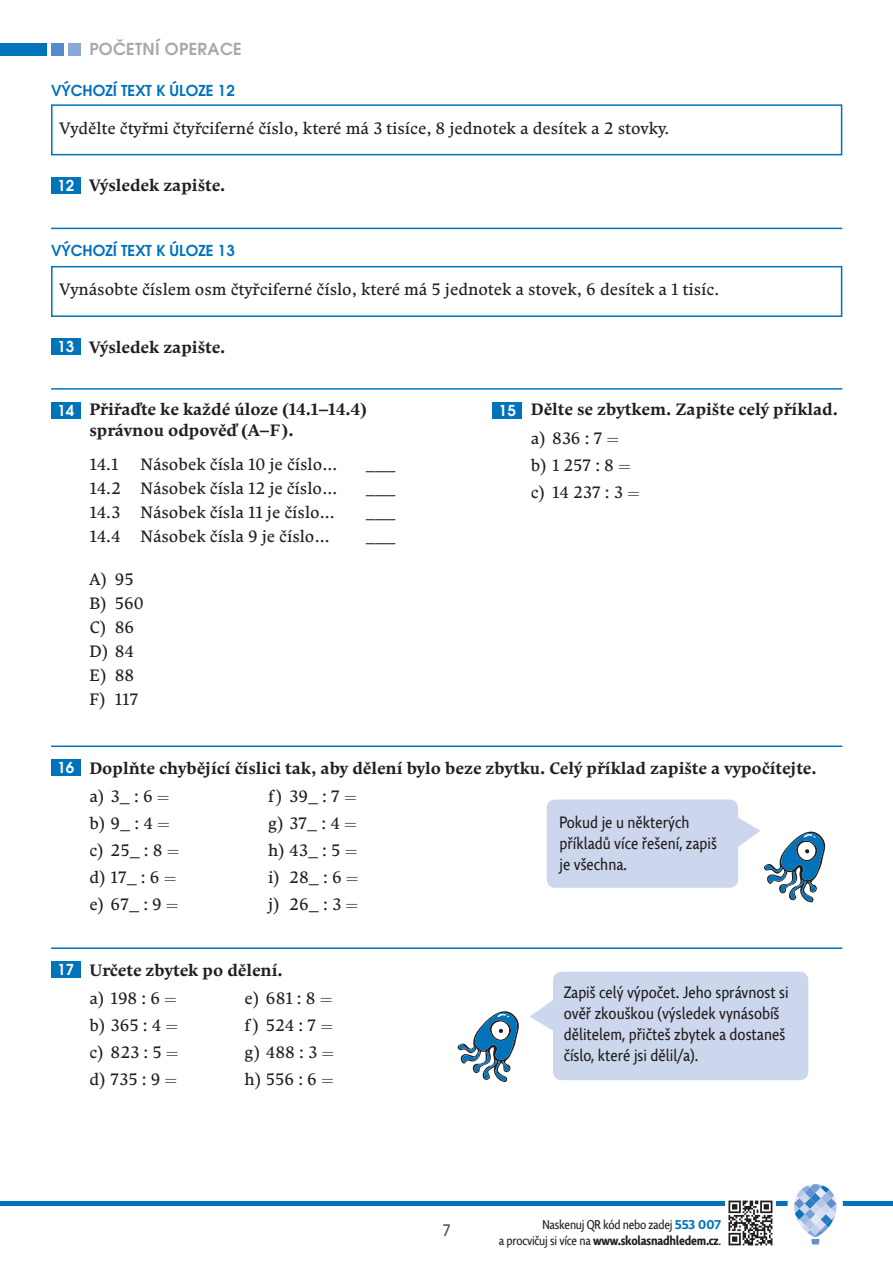
<style>
.page{position:relative;width:893px;height:1263px;background:#fff}
.page>*{position:absolute;margin:0;border:0;box-sizing:border-box;transform-origin:0 0}
.t1{font:16.5px/27px "Comenia Serif";color:#231f20}
.t2{font:700 16.5px/28.8px "Comenia Serif";color:#231f20}
.t3{font:16.5px/21px "Comenia Sans Cond";color:#231f20}
.t4{font:600 16.5px "Avant Garde";letter-spacing:.02em;color:#a7a9ac}
.t5{font:500 16.5px "Avant Garde IT Cby BT";color:#58595b}
.t6{font:600 15px "Avant Garde";color:#0073bb}
.t7{font:12.75px/15.8px "Comenia Sans Cond";letter-spacing:-.02em;color:#231f20;text-align:right}
.s1{font-family:"Avant Garde";font-weight:600;font-size:15px;color:#fff}
.s2{font-weight:400}
.s3{font-family:"Comenia Sans";font-weight:700;color:#0073bb}
.s4{font-weight:700}
</style>
<div class="page">
<div style="left:0;top:43px;width:47px;height:12px;background:#0073bb"></div>
<div style="left:51px;top:43px;width:13px;height:12px;background:#568bc9"></div>
<div style="left:68px;top:43px;width:13px;height:12px;background:#8aa9d9"></div>
<div style="left:51px;top:104px;width:791px;height:51px;border:2px solid #0073bb"></div>
<div style="left:51px;top:177px;width:30px;height:16px;background:#0073bb"></div>
<div style="left:51px;top:266px;width:791px;height:51px;border:2px solid #0073bb"></div>
<div style="left:51px;top:339px;width:30px;height:16px;background:#0073bb"></div>
<div style="left:51px;top:402px;width:30px;height:17px;background:#0073bb"></div>
<div style="left:492px;top:402px;width:30px;height:17px;background:#0073bb"></div>
<div style="left:51px;top:759px;width:30px;height:17px;background:#0073bb"></div>
<div style="left:546px;top:800px;width:192px;height:88px;background:#ccd7ee;border-radius:9px"></div>
<div style="left:51px;top:961px;width:30px;height:16px;background:#0073bb"></div>
<svg style="left:457px;top:1011px;width:62px;height:71px"></svg>
<div style="left:553px;top:972px;width:255px;height:108px;background:#ccd7ee;border-radius:9px"></div>
<svg style="left:530px;top:1000px;width:23px;height:31px"></svg>
<svg style="left:735px;top:817px;width:91px;height:86px"></svg>
<hr style="left:51px;top:228px;width:791px;height:1px;background:#0073bb">
<hr style="left:51px;top:388px;width:791px;height:2px;background:#0073bb">
<hr style="left:51px;top:746px;width:791px;height:1px;background:#0073bb">
<hr style="left:51px;top:948px;width:791px;height:1px;background:#0073bb">
<div style="left:0;top:1201px;width:892px;height:5px;background:#0073bb"></div>
<div style="left:787px;top:1179px;width:55px;height:52px;background:#fff;border-radius:50%"></div>
<svg style="left:794px;top:1184px;width:42px;height:61px"></svg>
<img style="left:725px;top:1200px;width:50px;height:46px">
<p class="t4" style="left:89px;top:43px;width:154px">PO-ETNÍ OPERACE</p>
<p class="t6" style="left:51px;top:85px;width:185px">VÝCHOZÍ TEXT K ÚLOZE 12</p>
<p class="t1" style="left:60px;top:116px;width:611px">Vydělte čtyřmi čtyřciferné číslo, které má 3 tisíce, 8 jednotek a desítek a 2 stovky.</p>
<p class="t2" style="left:58px;top:173px;width:169px"><span class="s1">12</span> Výsledek zapište.</p>
<p class="t6" style="left:51px;top:244px;width:185px">VÝCHOZÍ TEXT K ÚLOZE 13</p>
<p class="t1" style="left:60px;top:277px;width:661px">Vynásobte číslem osm čtyřciferné číslo, které má 5 jednotek a stovek, 6 desítek a 1 tisíc.</p>
<p class="t2" style="left:58px;top:334px;width:169px"><span class="s1">13</span> Výsledek zapište.</p>
<p class="t2" style="left:89px;top:401px;width:279px;line-height:21px;text-indent:-32px"><span class="s1">14</span> Přiřaďte ke každé úloze (14.1–14.4) správnou odpověď (A–F ).</p>
<p class="t1" style="left:89px;top:451px;width:31px">14.1</p>
<p class="t1" style="left:140px;top:451px;width:199px">Násobek čísla 10 je číslo…</p>
<p class="t1" style="left:366px;top:451px;width:31px">___</p>
<p class="t1" style="left:89px;top:475px;width:250px">14.2 Násobek čísla 12 je číslo…</p>
<p class="t1" style="left:366px;top:475px;width:31px">___</p>
<p class="t1" style="left:89px;top:499px;width:247px">14.3 Násobek čísla 11 je číslo…</p>
<p class="t1" style="left:366px;top:499px;width:31px">___</p>
<p class="t1" style="left:89px;top:523px;width:242px">14.4 Násobek čísla 9 je číslo…</p>
<p class="t1" style="left:366px;top:523px;width:31px">___</p>
<p class="t1" style="left:89px;top:569px;width:56px;line-height:24px">A) 95<br>B) 560<br>C) 86<br>D) 84<br>E) 88<br>F) 117</p>
<p class="t2" style="left:530px;top:397px;width:309px;text-indent:-32px"><span class="s1">15</span> Dělte se zbytkem. Zapište celý příklad. <span class="s2">a) 836 : 7</span></p>
<p class="t1" style="left:530px;top:453px;width:94px">b) 1 257 : 8 c) 14 237 : 3</p>
<p class="t2" style="left:89px;top:755px;width:729px;text-indent:-32px"><span class="s1">16</span> Doplňte chybějící číslici tak, aby dělení bylo beze zbytku. Celý příklad zapište a vypočítejte. <span class="s2">a) 3_ : 6</span></p>
<p class="t1" style="left:89px;top:811px;width:75px">b) 9_ : 4 c) 25_ : 8 d) 17_ : 6 e) 67_ : 9</p>
<p class="t3" style="left:559px;top:812px;width:159px">Pokud je u některých příkladů více řešení, zapiš je všechna.</p>
<p class="t1" style="left:268px;top:784px;width:75px;text-align:justify">f ) 39_ : 7 g) 37_ : 4 h) 43_ : 5 i) 28_ : 6 j) 26_ : 3</p>
<p class="t2" style="left:89px;top:957px;width:195px;text-indent:-32px"><span class="s1">17</span> Určete zbytek po dělení. <span class="s2">a) 198 : 6</span></p>
<p class="t1" style="left:89px;top:1013px;width:74px;text-align:justify">b) 365 : 4 c) 823 : 5 d) 735 : 9</p>
<p class="t1" style="left:244px;top:986px;width:74px;text-align:justify">e) 681 : 8 f ) 524 : 7 g) 488 : 3 h) 556 : 6</p>
<p class="t3" style="left:563px;top:982px;width:226px">Zapiš celý výpočet. Jeho správnost si ověř zkouškou (výsledek vynásobíš dělitelem, přičteš zbytek a dostaneš číslo, které jsi dělil/a).</p>
<p class="t5" style="left:442px;top:1225px;width:11px">7</p>
<p class="t7" style="left:499px;top:1217px;width:224px">Naskenuj QR kód nebo zadej <span class="s3">553 007<br></span>a procvičuj si více na <span class="s4">www.skolasnadhledem.cz</span>.</p>
</div>
